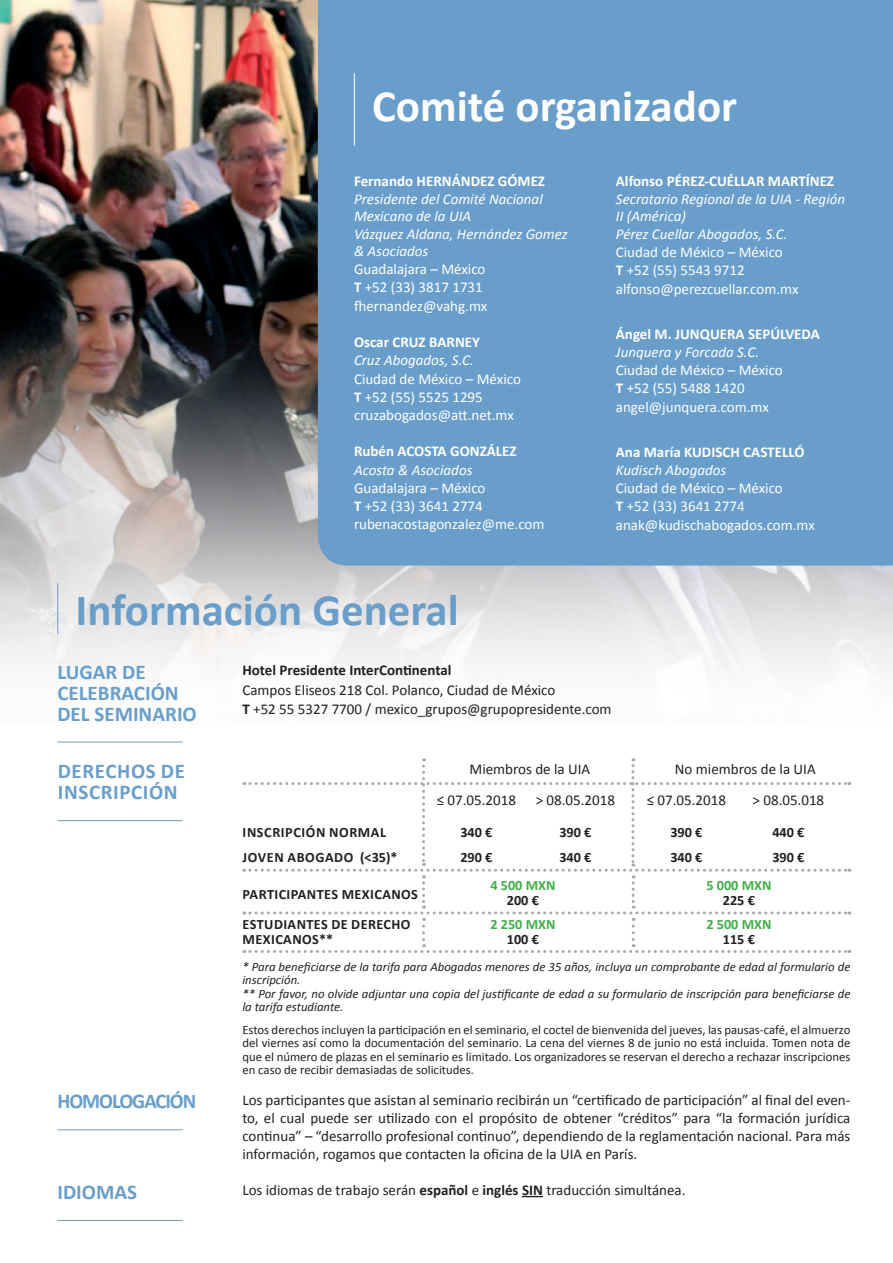
<style>
.page{position:relative;width:893px;height:1263px;background:#fff}
.page>*{position:absolute;margin:0;border:0;box-sizing:border-box;transform-origin:0 0}
.t1{font:700 45px "Calibri";color:#699ecb}
.t2{font:700 45px "Calibri";color:#fff}
.t3{font:700 21px/20.7px "Calibri";color:#699ecb}
.t4{font:700 21px/20.7px "Calibri";letter-spacing:.03em;color:#699ecb}
.t5{font:700 21px "Calibri";letter-spacing:-.05em;color:#699ecb}
.t6{font:15px/18px "Calibri";color:#231f20}
.t7{font:15px/18.1px "Calibri";color:#fff}
.t8{font:italic 15px/17.4px "Calibri";color:#fff}
.t9{font:700 15px "Calibri";color:#fff}
.t10{font:700 15px "Calibri";color:#231f20}
.t11{font:700 14.25px "Calibri";letter-spacing:.03em;color:#231f20}
.t12{font:700 14.25px "Calibri";color:#40ae49}
.t13{font:12.75px/13.5px "Calibri";color:#231f20;text-align:justify}
.t14{font:italic 12.75px/13.5px "Calibri";color:#231f20}
.s1{font-weight:700}
</style>
<div class="page">
<img style="left:0;top:0;width:893px;height:670px">
<div style="left:318px;top:0;width:575px;height:566px;background:#699ecb"></div>
<hr style="left:354px;top:73px;width:1px;height:73px;background:#fff">
<hr style="left:57px;top:583px;width:1px;height:51px;background:#699ecb">
<hr style="left:57px;top:742px;width:126px;height:1px;background:#699ecb">
<hr style="left:57px;top:820px;width:126px;height:1px;background:#699ecb">
<hr style="left:57px;top:1129px;width:126px;height:1px;background:#699ecb">
<hr style="left:57px;top:1220px;width:126px;height:1px;background:#699ecb">
<svg style="left:522px;top:1196px;width:21px;height:1px"></svg>
<svg style="left:244px;top:758px;width:606px;height:195px"></svg>
<h1 class="t2" style="left:372px;top:78px;width:367px">Comité organizador</h1>
<p class="t9" style="left:354px;top:171px;width:193px">Fernando HERNÁNDEZ GÓMEZ</p>
<p class="t8" style="left:354px;top:189px;width:215px">Presidente del Comité Nacional<br>Mexicano de la UIA<br>Vázquez Aldana, Hernández Gomez &amp; Asociados</p>
<p class="t7" style="left:354px;top:259px;width:135px">Guadalajara – México<br><span class="s1">T</span> +52 (33) 3817 1731 fhernandez@vahg.mx</p>
<p class="t9" style="left:354px;top:333px;width:127px">Oscar CRUZ BARNEY</p>
<p class="t8" style="left:354px;top:351px;width:121px">Cruz Abogados, S.C.</p>
<p class="t7" style="left:354px;top:369px;width:168px">Ciudad de México – México<br><span class="s1">T</span> +52 (55) 5525 1295 cruzabogados@att.net.mx</p>
<p class="t9" style="left:354px;top:442px;width:164px">Rubén ACOSTA GONZÁLEZ</p>
<p class="t8" style="left:354px;top:460px;width:120px">Acosta &amp; Asociados</p>
<p class="t7" style="left:354px;top:478px;width:192px">Guadalajara – México<br><span class="s1">T</span> +52 (33) 3641 2774 rubenacostagonzalez@me.com</p>
<h1 class="t1" style="left:75px;top:582px;width:385px">Información General</h1>
<p class="t9" style="left:616px;top:171px;width:220px">Alfonso PÉREZ-CUÉLLAR MARTÍNEZ</p>
<p class="t8" style="left:616px;top:189px;width:231px">Secratario Regional de la UIA - Región<br>II (América)<br>Pérez Cuellar Abogados, S.C.</p>
<p class="t7" style="left:616px;top:242px;width:184px">Ciudad de México – México<br><span class="s1">T</span> +52 (55) 5543 9712 alfonso@perezcuellar.com.mx</p>
<p class="t9" style="left:616px;top:324px;width:205px">Ángel M. JUNQUERA SEPÚLVEDA</p>
<p class="t8" style="left:616px;top:342px;width:145px">Junquera y Forcada S.C.</p>
<p class="t7" style="left:616px;top:360px;width:168px">Ciudad de México – México<br><span class="s1">T</span> +52 (55) 5488 1420 angel@junquera.com.mx</p>
<p class="t9" style="left:616px;top:442px;width:190px">Ana María KUDISCH CASTELLÓ</p>
<p class="t8" style="left:616px;top:460px;width:112px">Kudisch Abogados</p>
<p class="t7" style="left:616px;top:478px;width:201px">Ciudad de México – México<br><span class="s1">T</span> +52 (33) 3641 2774 anak@kudischabogados.com.mx</p>
<h2 class="t3" style="left:57px;top:661px;width:141px">LUGAR DE<br>CELEBRACIÓN<br>DEL SEMINARIO</h2>
<h2 class="t4" style="left:58px;top:760px;width:129px">DERECHOS DE<br>INSCRIPCIÓN</h2>
<p class="t10" style="left:242px;top:661px;width:211px">Hotel Presidente InterContinental</p>
<p class="t6" style="left:242px;top:679px;width:371px;line-height:19.4px">Campos Eliseos 218 Col. Polanco, Ciudad de México<br><span class="s1">T</span> +52 55 5327 7700 / mexico_grupos@grupopresidente.com</p>
<p class="t6" style="left:469px;top:759px;width:122px">Miembros de la UIA</p>
<p class="t6" style="left:675px;top:759px;width:142px">No miembros de la UIA</p>
<p class="t6" style="left:437px;top:790px;width:81px">≤ 07.05.2018</p>
<p class="t6" style="left:536px;top:790px;width:81px">&gt; 08.05.2018</p>
<p class="t6" style="left:647px;top:790px;width:81px">≤ 07.05.2018</p>
<p class="t6" style="left:753px;top:790px;width:73px">&gt; 08.05.018</p>
<p class="t11" style="left:243px;top:823px;width:145px">INSCRIPCIÓN NORMAL</p>
<p class="t11" style="left:460px;top:823px;width:34px">340 €</p>
<p class="t11" style="left:559px;top:823px;width:34px">390 €</p>
<p class="t11" style="left:670px;top:823px;width:34px">390 €</p>
<p class="t11" style="left:772px;top:823px;width:34px">440 €</p>
<p class="t11" style="left:243px;top:849px;width:157px">JOVEN ABOGADO (&lt;35)*</p>
<p class="t11" style="left:460px;top:849px;width:34px">290 €</p>
<p class="t11" style="left:559px;top:849px;width:34px">340 €</p>
<p class="t11" style="left:670px;top:849px;width:34px">340 €</p>
<p class="t11" style="left:772px;top:849px;width:34px">390 €</p>
<p class="t11" style="left:243px;top:885px;width:177px">PARTICIPANTES MEXICANOS</p>
<p class="t12" style="left:490px;top:876px;width:67px">4 500 MXN</p>
<p class="t12" style="left:706px;top:876px;width:67px">5 000 MXN</p>
<p class="t11" style="left:507px;top:891px;width:34px">200 €</p>
<p class="t11" style="left:723px;top:891px;width:34px">225 €</p>
<p class="t11" style="left:243px;top:915px;width:169px">ESTUDIANTES DE DERECHO</p>
<p class="t12" style="left:490px;top:915px;width:67px">2 250 MXN</p>
<p class="t12" style="left:706px;top:915px;width:67px">2 500 MXN</p>
<p class="t11" style="left:243px;top:930px;width:92px">MEXICANOS**</p>
<p class="t11" style="left:507px;top:930px;width:34px">100 €</p>
<p class="t11" style="left:723px;top:930px;width:34px">115 €</p>
<p class="t14" style="left:242px;top:959px;width:610px">* Para beneficiarse de la tarifa para Abogados menores de 35 años, incluya un comprobante de edad al formulario de inscripción.<br>** Por favor, no olvide adjuntar una copia del justificante de edad a su formulario de inscripción para beneficiarse de la tarifa estudiante.</p>
<p class="t13" style="left:242px;top:1022px;width:610px">Estos derechos incluyen la participación en el seminario, el coctel de bienvenida del jueves, las pausas-café, el almuerzo del viernes así como la documentación del seminario. La cena del viernes 8 de junio no está incluida. Tomen nota de que el número de plazas en el seminario es limitado. Los organizadores se reservan el derecho a rechazar inscripciones en caso de recibir demasiadas de solicitudes.</p>
<h2 class="t5" style="left:57px;top:1088px;width:140px">HOMOLOGACIÓN</h2>
<p class="t6" style="left:242px;top:1090px;width:610px;text-align:justify">Los participantes que asistan al seminario recibirán un “certificado de participación” al final del even&shy;to, el cual puede ser utilizado con el propósito de obtener “créditos” para “la formación jurídica continua” – “desarrollo profesional continuo”, dependiendo de la reglamentación nacional. Para más información, rogamos que contacten la oficina de la UIA en París.</p>
<h2 class="t3" style="left:57px;top:1181px;width:81px">IDIOMAS</h2>
<p class="t6" style="left:242px;top:1180px;width:445px">Los idiomas de trabajo serán <span class="s1">español</span> e <span class="s1">inglés SIN</span> traducción simultánea.</p>
</div>
